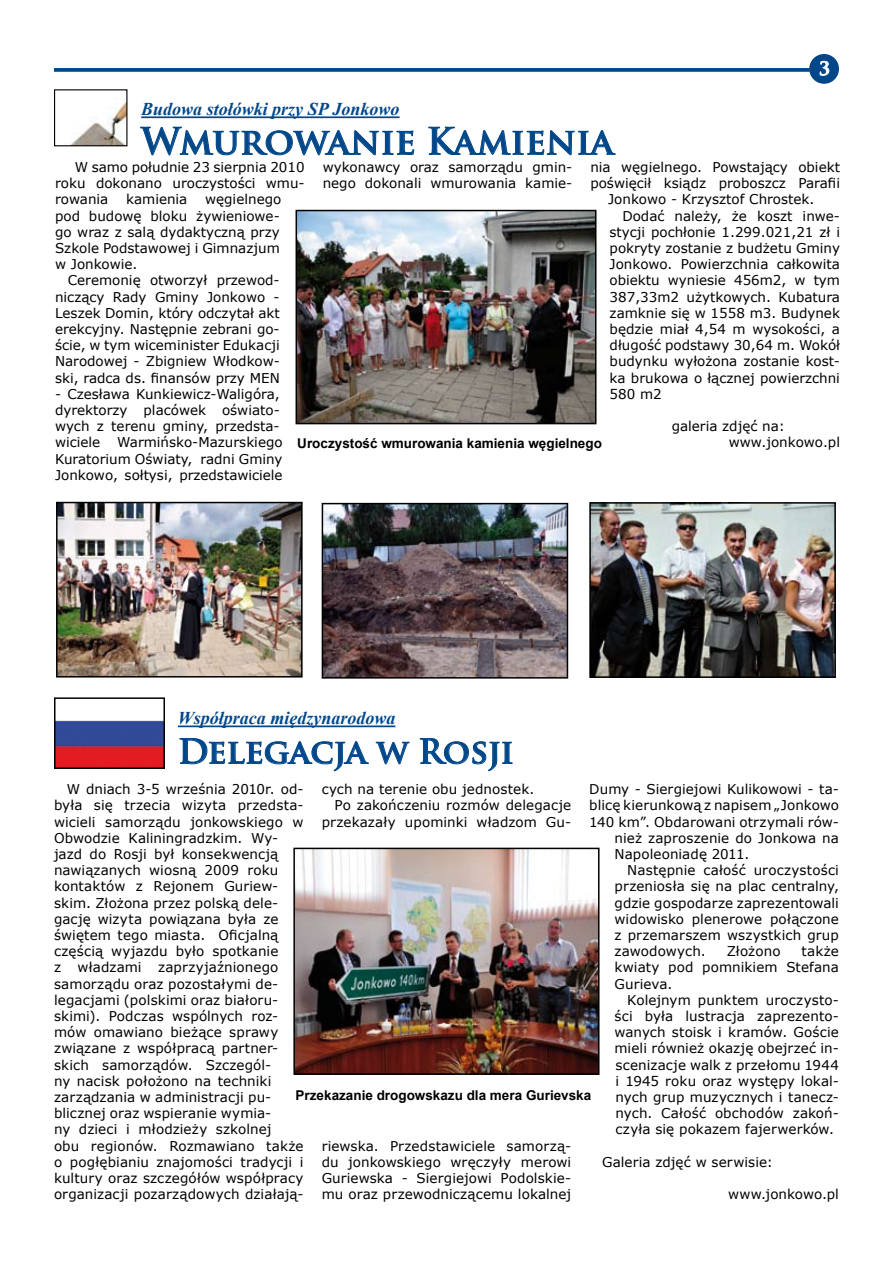
<style>
.page{position:relative;width:893px;height:1263px;background:#fff}
.page>*{position:absolute;margin:0;border:0;box-sizing:border-box;transform-origin:0 0}
.t1{font:700 36px "Trajan Pro";color:#00478a}
.t2{font:700 33px "Trajan Pro";color:#00478a}
.t3{font:italic 700 18px "Times New Roman";color:#00478a}
.t4{font:700 18px "Trajan Pro";color:#fff}
.t5{font:13.5px/16.2px "Verdana";color:#000;text-align:justify}
.t6{font:700 13.5px "Arial";color:#000}
</style>
<div class="page">
<hr style="left:141px;top:116px;width:259px;height:2px;background:#00478a">
<svg style="left:140px;top:126px;width:274px;height:30px"></svg>
<svg style="left:428px;top:126px;width:188px;height:30px"></svg>
<div style="left:811px;top:56px;width:26px;height:26px;background:#00478a;border-radius:50%"></div>
<svg style="left:819px;top:61px;width:11px;height:15px"></svg>
<div style="left:809px;top:54px;width:30px;height:30px;border:4px solid #00478a;border-radius:50%"></div>
<svg style="left:54px;top:68px;width:756px;height:4px;background:#0f5291"></svg>
<img style="left:71px;top:101px;width:54px;height:43px">
<div style="left:54px;top:89px;width:73px;height:57px;border:1px solid #000"></div>
<hr style="left:178px;top:725px;width:217px;height:2px;background:#00478a">
<svg style="left:179px;top:738px;width:190px;height:33px"></svg>
<svg style="left:375px;top:741px;width:35px;height:24px"></svg>
<svg style="left:419px;top:738px;width:94px;height:33px"></svg>
<img style="left:57px;top:720px;width:105px;height:46px">
<div style="left:54px;top:697px;width:111px;height:72px;border:2px solid #000"></div>
<img style="left:296px;top:851px;width:300px;height:221px">
<div style="left:293px;top:848px;width:306px;height:227px;border:2px solid #000"></div>
<img style="left:299px;top:213px;width:294px;height:208px">
<div style="left:296px;top:210px;width:300px;height:214px;border:2px solid #000"></div>
<img style="left:59px;top:505px;width:241px;height:169px">
<div style="left:56px;top:502px;width:247px;height:175px;border:2px solid #000"></div>
<img style="left:325px;top:506px;width:240px;height:170px">
<div style="left:322px;top:503px;width:246px;height:176px;border:2px solid #000"></div>
<img style="left:592px;top:505px;width:241px;height:170px">
<div style="left:589px;top:502px;width:247px;height:176px;border:2px solid #000"></div>
<h3 class="t4" style="left:819px;top:57px;width:12px">3</h3>
<h3 class="t3" style="left:141px;top:97px;width:260px">Budowa stołówki przy SP Jonkowo</h3>
<h1 class="t1" style="left:141px;top:119px;width:474px">Wmurowanie Kamienia</h1>
<p class="t5" style="left:55px;top:159px;width:251px;text-indent:20px">W samo południe 23 sierpnia 2010 roku dokonano uroczystości wmu&shy;rowania</p>
<p class="t5" style="left:323px;top:159px;width:251px">wykonawcy oraz samorządu gmin&shy;nego dokonali wmurowania kamie-</p>
<p class="t5" style="left:590px;top:159px;width:251px">nia węgielnego. Powstający obiekt</p>
<p class="t5" style="left:590px;top:175px;width:251px">poświęcił ksiądz proboszcz Parafii</p>
<p class="t5" style="left:608px;top:191px;width:208px">Jonkowo - Krzysztof Chrostek.</p>
<p class="t5" style="left:622px;top:207px;width:219px">Dodać należy, że koszt inwe-</p>
<p class="t5" style="left:610px;top:224px;width:232px">stycji pochłonie 1.299.021,21 zł i</p>
<p class="t5" style="left:610px;top:240px;width:232px">pokryty zostanie z budżetu Gminy</p>
<p class="t5" style="left:610px;top:256px;width:232px">Jonkowo. Powierzchnia całkowita</p>
<p class="t5" style="left:610px;top:272px;width:232px">obiektu wyniesie 456m2, w tym</p>
<p class="t5" style="left:610px;top:288px;width:232px">387,33m2 użytkowych. Kubatura</p>
<p class="t5" style="left:610px;top:305px;width:232px">zamknie się w 1558 m3. Budynek</p>
<p class="t5" style="left:610px;top:321px;width:232px">będzie miał 4,54 m wysokości, a</p>
<p class="t5" style="left:610px;top:337px;width:232px">długość podstawy 30,64 m. Wokół</p>
<p class="t5" style="left:610px;top:353px;width:232px">budynku wyłożona zostanie kost-</p>
<p class="t5" style="left:610px;top:369px;width:232px">ka brukowa o łącznej powierzchni</p>
<p class="t5" style="left:610px;top:386px;width:54px">580 m2</p>
<p class="t5" style="left:729px;top:418px;width:113px;text-indent:-57px">galeria zdjęć na: www.jonkowo.pl</p>
<p class="t5" style="left:55px;top:191px;width:228px;text-indent:150px">węgielnego pod budowę bloku żywieniowe&shy;go wraz z salą dydaktyczną przy Szkole Podstawowej i Gimnazjum w Jonkowie.</p>
<p class="t5" style="left:55px;top:272px;width:226px;text-indent:13px">Ceremonię otworzył przewod&shy;niczący Rady Gminy Jonkowo - Leszek Domin, który odczytał akt erekcyjny. Następnie zebrani go&shy;ście, w tym wiceminister Edukacji Narodowej - Zbigniew Włodkow&shy;ski, radca ds. finansów przy MEN</p>
<p class="t5" style="left:55px;top:386px;width:226px">- Czesława Kunkiewicz-Waligóra, dyrektorzy placówek oświato&shy;wych z terenu gminy, przedsta&shy;wiciele</p>
<p class="t5" style="left:126px;top:191px;width:63px">kamienia</p>
<p class="t5" style="left:55px;top:434px;width:229px;text-indent:62px">Warmińsko-Mazurskiego Kuratorium Oświaty, radni Gminy Jonkowo, sołtysi, przedstawiciele</p>
<p class="t6" style="left:297px;top:435px;width:306px">Uroczystość wmurowania kamienia węgielnego</p>
<h3 class="t3" style="left:178px;top:706px;width:219px">Współpraca międzynarodowa</h3>
<h2 class="t2" style="left:178px;top:731px;width:337px">Delegacja w Rosji</h2>
<p class="t5" style="left:54px;top:781px;width:251px;text-align:left;text-indent:13px">W dniach 3-5 września 2010r. od&shy;była się trzecia wizyta przedsta&shy;wicieli samorządu jonkowskiego w<br>Obwodzie Kaliningradzkim. Wy&shy;jazd do Rosji był konsekwencją nawiązanych wiosną 2009 roku kontaktów z Rejonem Guriew&shy;skim. Złożona przez polską dele&shy;gację wizyta powiązana była ze świętem tego miasta. Oficjalną częścią wyjazdu było spotkanie<br>z władzami zaprzyjaźnionego samorządu oraz pozostałymi de&shy;legacjami (polskimi oraz białoru&shy;skimi). Podczas wspólnych roz&shy;mów omawiano bieżące sprawy związane z współpracą partner&shy;skich samorządów. Szczegól-<br>ny nacisk położono na techniki zarządzania w administracji pu&shy;blicznej oraz wspieranie wymia-<br>ny dzieci i młodzieży szkolnej<br>obu regionów. Rozmawiano także o pogłębianiu znajomości tradycji i kultury oraz szczegółów współpracy organizacji pozarządowych działają-</p>
<p class="t5" style="left:322px;top:781px;width:214px">cych na terenie obu jednostek.</p>
<p class="t5" style="left:589px;top:781px;width:251px">Dumy - Siergiejowi Kulikowowi - ta-</p>
<p class="t5" style="left:589px;top:797px;width:251px">blicę kierunkową z napisem „Jonkowo</p>
<p class="t5" style="left:589px;top:813px;width:251px">140 km”. Obdarowani otrzymali rów-</p>
<p class="t5" style="left:614px;top:830px;width:226px">nież zaproszenie do Jonkowa na</p>
<p class="t5" style="left:614px;top:846px;width:136px">Napoleoniadę 2011.</p>
<p class="t5" style="left:627px;top:862px;width:213px">Następnie całość uroczystości</p>
<p class="t5" style="left:614px;top:878px;width:226px">przeniosła się na plac centralny,</p>
<p class="t5" style="left:614px;top:894px;width:226px">gdzie gospodarze zaprezentowali</p>
<p class="t5" style="left:614px;top:911px;width:226px">widowisko plenerowe połączone</p>
<p class="t5" style="left:614px;top:927px;width:226px">z przemarszem wszystkich grup</p>
<p class="t5" style="left:614px;top:943px;width:93px">zawodowych.</p>
<p class="t5" style="left:727px;top:943px;width:55px">Złożono</p>
<p class="t5" style="left:334px;top:797px;width:238px">Po zakończeniu rozmów delegacje</p>
<p class="t5" style="left:322px;top:813px;width:251px">przekazały upominki władzom Gu-</p>
<p class="t5" style="left:614px;top:943px;width:226px;text-indent:187px">także kwiaty pod pomnikiem Stefana Gurieva.</p>
<p class="t5" style="left:614px;top:992px;width:226px;text-indent:13px">Kolejnym punktem uroczysto&shy;ści była lustracja zaprezento&shy;wanych stoisk i kramów. Goście mieli również okazję obejrzeć in&shy;scenizacje walk z przełomu 1944 i 1945 roku oraz występy lokal&shy;nych grup muzycznych i tanecz&shy;nych. Całość obchodów zakoń&shy;czyła się pokazem fajerwerków.</p>
<p class="t5" style="left:602px;top:1154px;width:172px">Galeria zdjęć w serwisie:</p>
<p class="t5" style="left:728px;top:1186px;width:112px">www.jonkowo.pl</p>
<p class="t6" style="left:296px;top:1086px;width:297px">Przekazanie drogowskazu dla mera Gurievska</p>
<p class="t5" style="left:322px;top:1137px;width:251px">riewska. Przedstawiciele samorzą&shy;du jonkowskiego wręczyły merowi Guriewska - Siergiejowi Podolskie&shy;mu oraz przewodniczącemu lokalnej</p>
</div>
